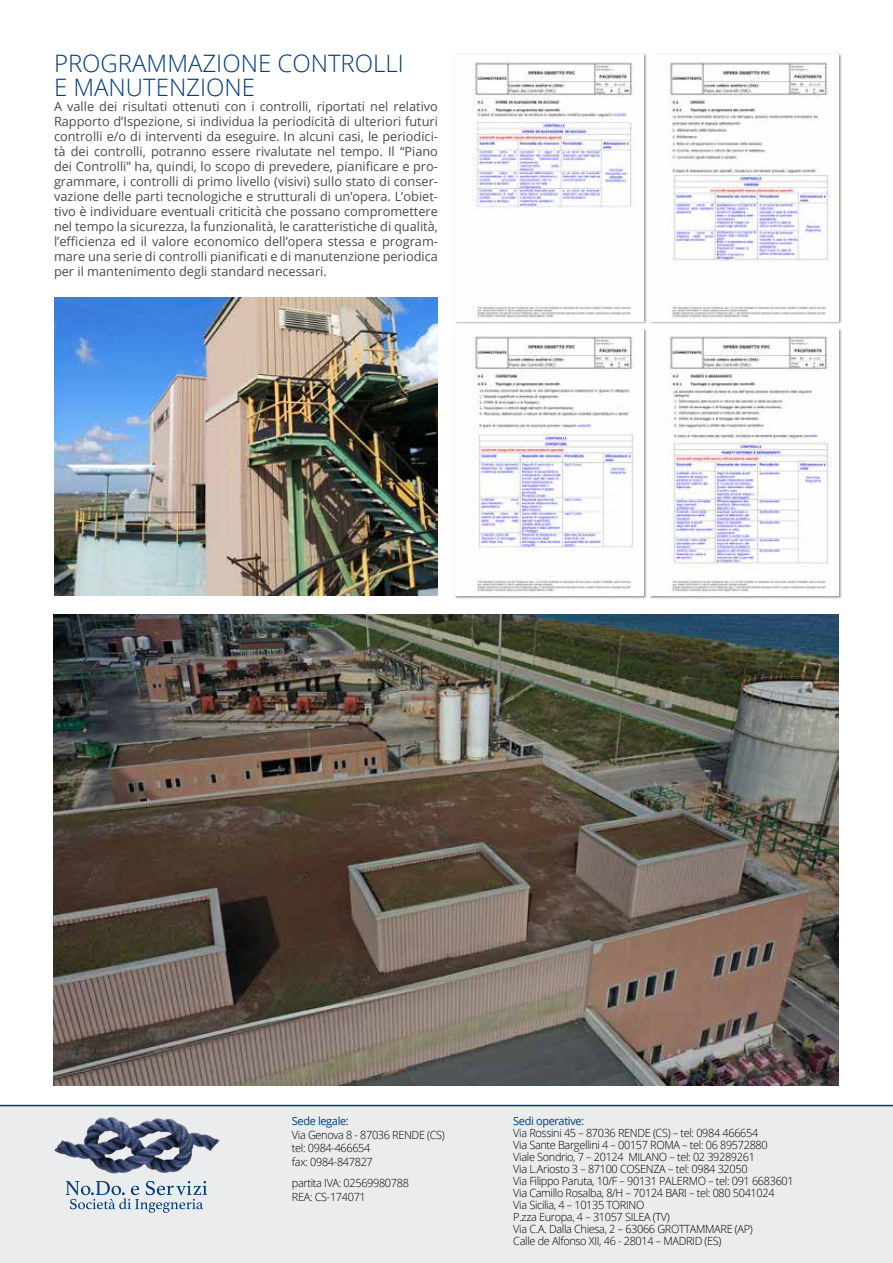
<style>
.page{position:relative;width:893px;height:1263px;background:#fff}
.page>*{position:absolute;margin:0;border:0;box-sizing:border-box;transform-origin:0 0}
.t1{font:300 24px/24px "Open Sans";color:#003d7c}
.t2{font:12.75px/15px "Open Sans";color:#4a4a49;text-align:justify}
.t3{font:300 11.25px/12px "Open Sans";letter-spacing:-.03em;color:#000}
.t4{font:11.25px "Open Sans";letter-spacing:-.03em;color:#003d7c}
</style>
<div class="page">
<div style="left:0;top:1105px;width:893px;height:158px;background:#ebecee"></div>
<div style="left:650px;top:54px;width:192px;height:271px;background:#000;opacity:.4"></div>
<img style="left:650px;top:54px;width:189px;height:267px">
<div style="left:454px;top:328px;width:193px;height:271px;background:#000;opacity:.4"></div>
<img style="left:455px;top:329px;width:189px;height:267px">
<div style="left:650px;top:328px;width:192px;height:271px;background:#000;opacity:.4"></div>
<img style="left:650px;top:329px;width:189px;height:267px">
<div style="left:454px;top:54px;width:193px;height:271px;background:#000;opacity:.4"></div>
<img style="left:455px;top:54px;width:189px;height:267px">
<img style="left:53px;top:614px;width:786px;height:471px">
<img style="left:54px;top:298px;width:384px;height:298px">
<img style="left:54px;top:1117px;width:165px;height:57px">
<svg style="left:66px;top:1181px;width:141px;height:32px"></svg>
<h1 class="t1" style="left:54px;top:51px;width:351px">PROGRAMMAZIONE CONTROLLI<br>E MANUTENZIONE</h1>
<p class="t2" style="left:54px;top:99px;width:385px">A valle dei risultati ottenuti con i controlli, riportati nel relativo Rapporto d’Ispezione, si individua la periodicità di ulteriori futuri controlli e/o di interventi da eseguire. In alcuni casi, le periodici&shy;tà dei controlli, potranno essere rivalutate nel tempo. Il “Piano dei Controlli” ha, quindi, lo scopo di prevedere, pianificare e pro&shy;grammare, i controlli di primo livello (visivi) sullo stato di conser&shy;vazione delle parti tecnologiche e strutturali di un’opera. L’obiet&shy;tivo è individuare eventuali criticità che possano compromettere nel tempo la sicurezza, la funzionalità, le caratteristiche di qualità, l’efficienza ed il valore economico dell’opera stessa e program&shy;mare una serie di controlli pianificati e di manutenzione periodica per il mantenimento degli standard necessari.</p>
<p class="t4" style="left:292px;top:1113px;width:58px">Sede legale:</p>
<p class="t3" style="left:292px;top:1127px;width:154px;line-height:13.5px">Via Genova 8 - 87036 RENDE (CS) tel: 0984-466654<br>fax: 0984-847827</p>
<p class="t3" style="left:292px;top:1176px;width:118px;line-height:13.5px">partita IVA: 02569980788<br>REA: CS-174071</p>
<p class="t4" style="left:513px;top:1113px;width:72px">Sedi operative:</p>
<p class="t3" style="left:513px;top:1127px;width:282px">Via Rossini 45 – 87036 RENDE (CS) – tel: 0984 466654<br>Via Sante Bargellini 4 – 00157 ROMA – tel: 06 89572880<br>Viale Sondrio, 7 – 20124 MILANO – tel: 02 39289261<br>Via L.Ariosto 3 – 87100 COSENZA – tel: 0984 32050<br>Via Filippo Paruta, 10/F – 90131 PALERMO – tel: 091 6683601<br>Via Camillo Rosalba, 8/H – 70124 BARI – tel: 080 5041024<br>Via Sicilia, 4 – 10135 TORINO<br>P.zza Europa, 4 – 31057 SILEA (TV)<br>Via C.A. Dalla Chiesa, 2 – 63066 GROTTAMMARE (AP)<br>Calle de Alfonso XII, 46 - 28014 – MADRID (ES)</p>
</div>
